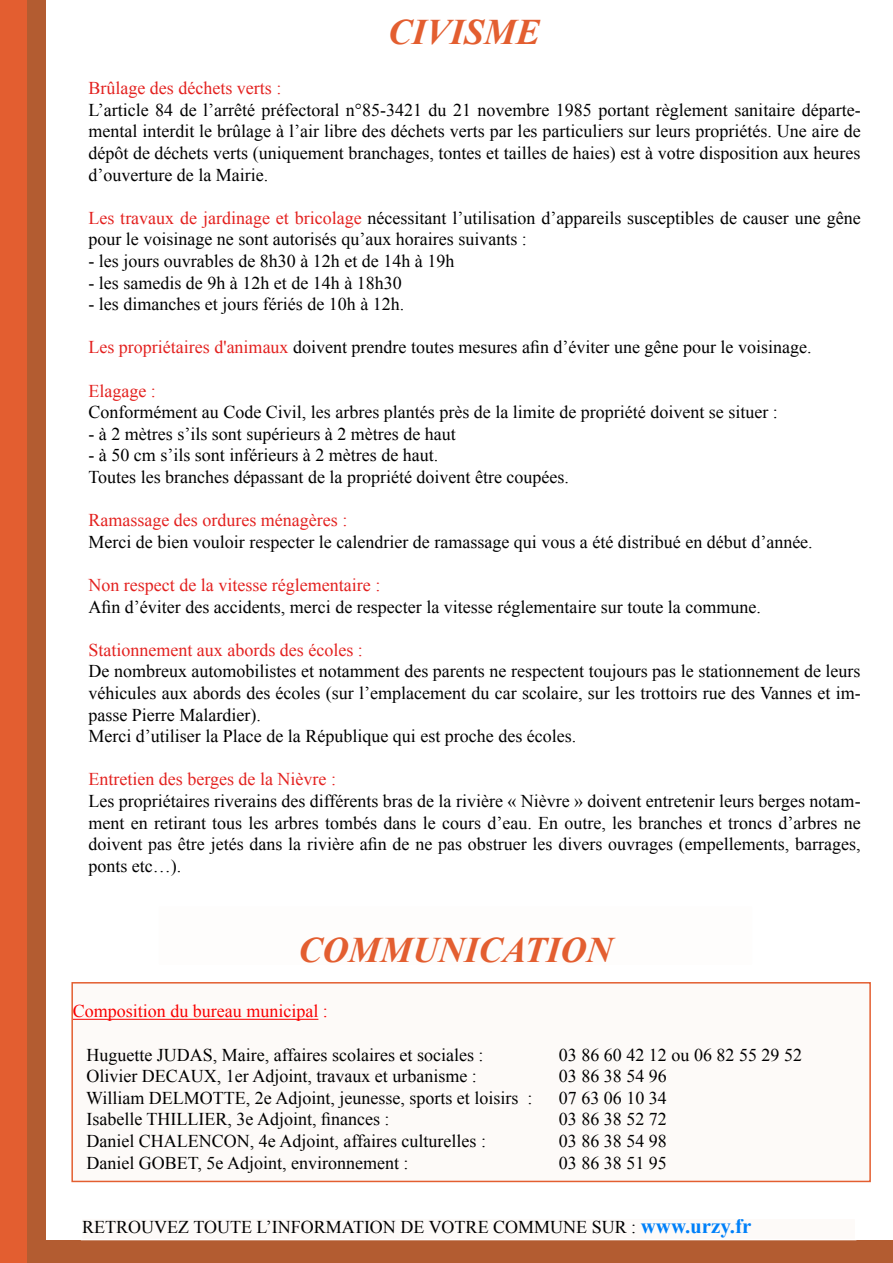
<style>
.page{position:relative;width:893px;height:1263px;background:#fff}
.page>*{position:absolute;margin:0;border:0;box-sizing:border-box;transform-origin:0 0}
.t1{font:italic 700 36px "Times New Roman";color:#e35e30}
.t2{font:18px/21.6px "Times New Roman";color:#000}
.t3{font:18px "Times New Roman";color:#e3211f}
.t4{font:18px "Times New Roman";color:#f90000}
.s1{color:#e3211f}
.s2{font-weight:700;font-size:21px;color:#0080f9}
</style>
<div class="page">
<div style="left:0;top:0;width:34px;height:1263px;background:#e35e30"></div>
<div style="left:27px;top:0;width:19px;height:1263px;background:#b35c31"></div>
<div style="left:32px;top:1240px;width:861px;height:23px;background:#b35c31"></div>
<div style="left:72px;top:983px;width:798px;height:198px;background:#fdfaf8"></div>
<hr style="left:73px;top:1019px;width:245px;height:1px;background:#f90000">
<div style="left:71px;top:982px;width:800px;height:200px;border:2px solid #e35e30"></div>
<div style="left:82px;top:1218px;width:774px;height:21px;background:#fdfaf8"></div>
<h1 class="t1" style="left:388px;top:7px;width:154px">CIVISME</h1>
<p class="t3" style="left:88px;top:76px;width:194px">Brûlage des déchets verts :</p>
<p class="t2" style="left:88px;top:99px;width:774px;text-align:justify">L’article 84 de l’arrêté préfectoral n°85-3421 du 21 novembre 1985 portant règlement sanitaire départe&shy;mental interdit le brûlage à l’air libre des déchets verts par les particuliers sur leurs propriétés. Une aire de dépôt de déchets verts (uniquement branchages, tontes et tailles de haies) est à votre disposition aux heures d’ouverture de la Mairie.</p>
<p class="t2" style="left:88px;top:207px;width:774px"><span class="s1">Les travaux de jardinage et bricolage</span> nécessitant l’utilisation d’appareils susceptibles de causer une gêne pour le voisinage ne sont autorisés qu’aux horaires suivants :</p>
<p class="t2" style="left:88px;top:250px;width:367px">- les jours ouvrables de 8h30 à 12h et de 14h à 19h</p>
<p class="t2" style="left:88px;top:271px;width:315px">- les samedis de 9h à 12h et de 14h à 18h30</p>
<p class="t2" style="left:88px;top:293px;width:317px">- les dimanches et jours fériés de 10h à 12h.</p>
<p class="t2" style="left:88px;top:336px;width:725px"><span class="s1">Les propriétaires d'animaux</span> doivent prendre toutes mesures afin d’éviter une gêne pour le voisinage.</p>
<p class="t3" style="left:88px;top:378px;width:69px">Elagage :</p>
<p class="t2" style="left:88px;top:401px;width:691px">Conformément au Code Civil, les arbres plantés près de la limite de propriété doivent se situer :</p>
<p class="t2" style="left:88px;top:423px;width:369px">- à 2 mètres s’ils sont supérieurs à 2 mètres de haut</p>
<p class="t2" style="left:88px;top:444px;width:482px">- à 50 cm s’ils sont inférieurs à 2 mètres de haut.<br>Toutes les branches dépassant de la propriété doivent être coupées.</p>
<p class="t3" style="left:88px;top:508px;width:260px">Ramassage des ordures ménagères :</p>
<p class="t2" style="left:88px;top:531px;width:726px">Merci de bien vouloir respecter le calendrier de ramassage qui vous a été distribué en début d’année.</p>
<p class="t3" style="left:88px;top:573px;width:293px">Non respect de la vitesse réglementaire :</p>
<p class="t2" style="left:88px;top:595px;width:674px">Afin d’éviter des accidents, merci de respecter la vitesse réglementaire sur toute la commune.</p>
<p class="t3" style="left:88px;top:638px;width:276px">Stationnement aux abords des écoles :</p>
<p class="t2" style="left:88px;top:660px;width:774px">De nombreux automobilistes et notamment des parents ne respectent toujours pas le stationnement de leurs véhicules aux abords des écoles (sur l’emplacement du car scolaire, sur les trottoirs rue des Vannes et im&shy;passe Pierre Malardier).<br>Merci d’utiliser la Place de la République qui est proche des écoles.</p>
<p class="t3" style="left:88px;top:767px;width:249px">Entretien des berges de la Nièvre :</p>
<p class="t2" style="left:88px;top:790px;width:774px;text-align:justify">Les propriétaires riverains des différents bras de la rivière « Nièvre » doivent entretenir leurs berges notam&shy;ment en retirant tous les arbres tombés dans le cours d’eau. En outre, les branches et troncs d’arbres ne doivent pas être jetés dans la rivière afin de ne pas obstruer les divers ouvrages (empellements, barrages, ponts etc…).</p>
<h1 class="t1" style="left:298px;top:925px;width:316px">COMMUNICATION</h1>
<p class="t4" style="left:73px;top:999px;width:256px">Composition du bureau municipal :</p>
<p class="t2" style="left:86px;top:1043px;width:399px">Huguette JUDAS, Maire, affaires scolaires et sociales :</p>
<p class="t2" style="left:559px;top:1043px;width:244px">03 86 60 42 12 ou 06 82 55 29 52</p>
<p class="t2" style="left:86px;top:1065px;width:392px">Olivier DECAUX, 1er Adjoint, travaux et urbanisme :</p>
<p class="t2" style="left:559px;top:1065px;width:109px">03 86 38 54 96</p>
<p class="t2" style="left:86px;top:1087px;width:448px">William DELMOTTE, 2e Adjoint, jeunesse, sports et loisirs :</p>
<p class="t2" style="left:559px;top:1087px;width:109px">07 63 06 10 34</p>
<p class="t2" style="left:86px;top:1108px;width:305px">Isabelle THILLIER, 3e Adjoint, finances :</p>
<p class="t2" style="left:559px;top:1108px;width:109px">03 86 38 52 72</p>
<p class="t2" style="left:86px;top:1130px;width:401px">Daniel CHALENCON, 4e Adjoint, affaires culturelles :</p>
<p class="t2" style="left:559px;top:1130px;width:109px">03 86 38 54 98</p>
<p class="t2" style="left:86px;top:1151px;width:324px">Daniel GOBET, 5e Adjoint, environnement :</p>
<p class="t2" style="left:559px;top:1151px;width:109px">03 86 38 51 95</p>
<p class="t2" style="left:82px;top:1216px;width:671px">RETROUVEZ TOUTE L’INFORMATION DE VOTRE COMMUNE SUR : <span class="s2">www.urzy.fr</span></p>
</div>
